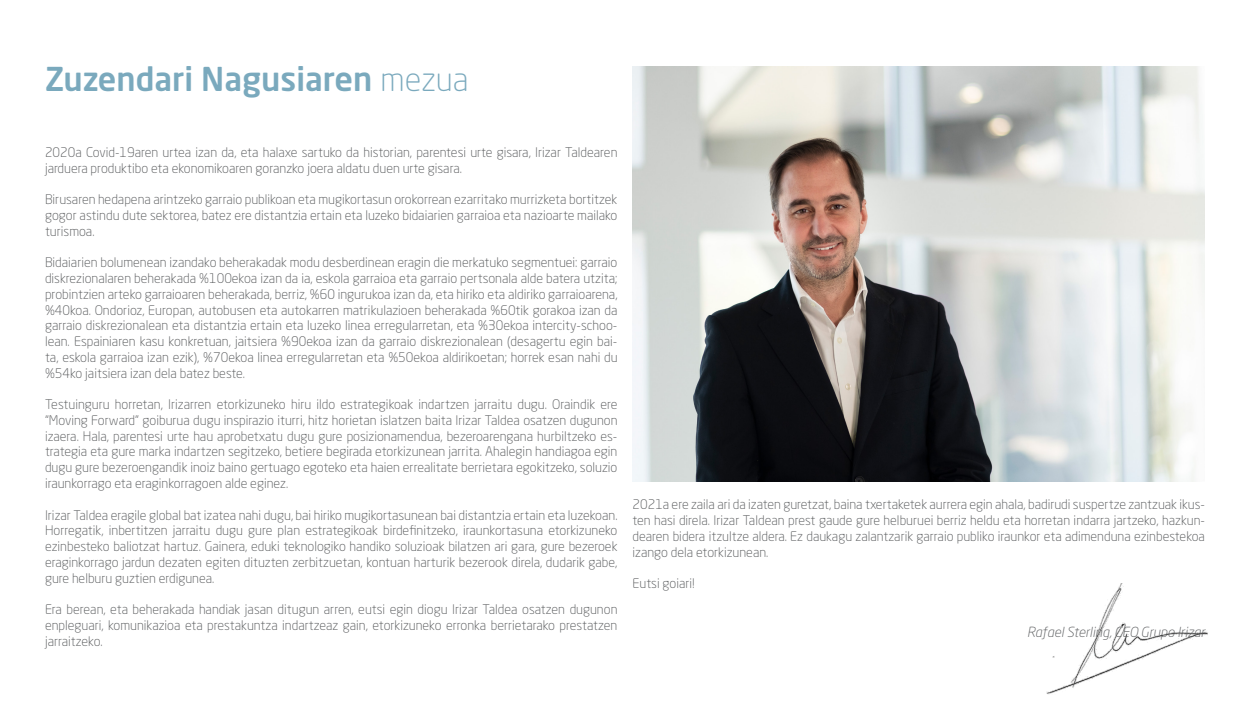
<style>
.page{position:relative;width:1250px;height:704px;background:#fff}
.page>*{position:absolute;margin:0;border:0;box-sizing:border-box;transform-origin:0 0}
.t1{font:500 32.5px "Neo Sans Std";color:#7aa9bd}
.t2{font:italic 300 13.75px "Neo Sans Std";color:#56585a}
.t3{font:300 13.12px/15.8px "Neo Sans Std";color:#56585a;text-align:justify}
.s1{font-weight:300}
</style>
<div class="page">
<img style="left:1046px;top:583px;width:162px;height:111px">
<img style="left:632px;top:66px;width:573px;height:415px">
<h1 class="t1" style="left:45px;top:58px;width:425px">Zuzendari Nagusiaren <span class="s1">mezua</span></h1>
<p class="t3" style="left:45px;top:144px;width:574px">2020a Covid-19aren urtea izan da, eta halaxe sartuko da historian, parentesi urte gisara, Irizar Taldearen jarduera produktibo eta ekonomikoaren goranzko joera aldatu duen urte gisara.</p>
<p class="t3" style="left:45px;top:191px;width:574px">Birusaren hedapena arintzeko garraio publikoan eta mugikortasun orokorrean ezarritako murrizketa bortitzek gogor astindu dute sektorea, batez ere distantzia ertain eta luzeko bidaiarien garraioa eta nazioarte mailako turismoa.</p>
<p class="t3" style="left:45px;top:254px;width:574px">Bidaiarien bolumenean izandako beherakadak modu desberdinean eragin die merkatuko segmentuei: garraio diskrezionalaren beherakada %100ekoa izan da ia, eskola garraioa eta garraio pertsonala alde batera utzita; probintzien arteko garraioaren beherakada, berriz, %60 ingurukoa izan da, eta hiriko eta aldiriko garraioarena, %40koa. Ondorioz, Europan, autobusen eta autokarren matrikulazioen beherakada %60tik gorakoa izan da garraio diskrezionalean eta distantzia ertain eta luzeko linea erregularretan, eta %30ekoa intercity-schoo&shy;lean. Espainiaren kasu konkretuan, jaitsiera %90ekoa izan da garraio diskrezionalean (desagertu egin bai&shy;ta, eskola garraioa izan ezik), %70ekoa linea erregularretan eta %50ekoa aldirikoetan; horrek esan nahi du %54ko jaitsiera izan dela batez beste.</p>
<p class="t3" style="left:45px;top:396px;width:574px">Testuinguru horretan, Irizarren etorkizuneko hiru ildo estrategikoak indartzen jarraitu dugu. Oraindik ere “Moving Forward” goiburua dugu inspirazio iturri, hitz horietan islatzen baita Irizar Taldea osatzen dugunon izaera. Hala, parentesi urte hau aprobetxatu dugu gure posizionamendua, bezeroarengana hurbiltzeko es&shy;trategia eta gure marka indartzen segitzeko, betiere begirada etorkizunean jarrita. Ahalegin handiagoa egin dugu gure bezeroengandik inoiz baino gertuago egoteko eta haien errealitate berrietara egokitzeko, soluzio iraunkorrago eta eraginkorragoen alde eginez.</p>
<p class="t3" style="left:45px;top:506px;width:574px">Irizar Taldea eragile global bat izatea nahi dugu, bai hiriko mugikortasunean bai distantzia ertain eta luzekoan.<br>Horregatik, inbertitzen jarraitu dugu gure plan estrategikoak birdefinitzeko, iraunkortasuna etorkizuneko ezinbesteko baliotzat hartuz. Gainera, eduki teknologiko handiko soluzioak bilatzen ari gara, gure bezeroek eraginkorrago jardun dezaten egiten dituzten zerbitzuetan, kontuan harturik bezerook direla, dudarik gabe, gure helburu guztien erdigunea.</p>
<p class="t3" style="left:45px;top:601px;width:574px">Era berean, eta beherakada handiak jasan ditugun arren, eutsi egin diogu Irizar Taldea osatzen dugunon enpleguari, komunikazioa eta prestakuntza indartzeaz gain, etorkizuneko erronka berrietarako prestatzen jarraitzeko.</p>
<p class="t3" style="left:632px;top:496px;width:574px">2021a ere zaila ari da izaten guretzat, baina txertaketek aurrera egin ahala, badirudi suspertze zantzuak ikus&shy;ten hasi direla. Irizar Taldean prest gaude gure helburuei berriz heldu eta horretan indarra jartzeko, hazkun&shy;dearen bidera itzultze aldera. Ez daukagu zalantzarik garraio publiko iraunkor eta adimenduna ezinbestekoa izango dela etorkizunean.</p>
<p class="t3" style="left:632px;top:575px;width:64px">Eutsi goiari!</p>
<p class="t2" style="left:1027px;top:623px;width:179px">Rafael Sterling, CEO Grupo Irizar</p>
</div>
